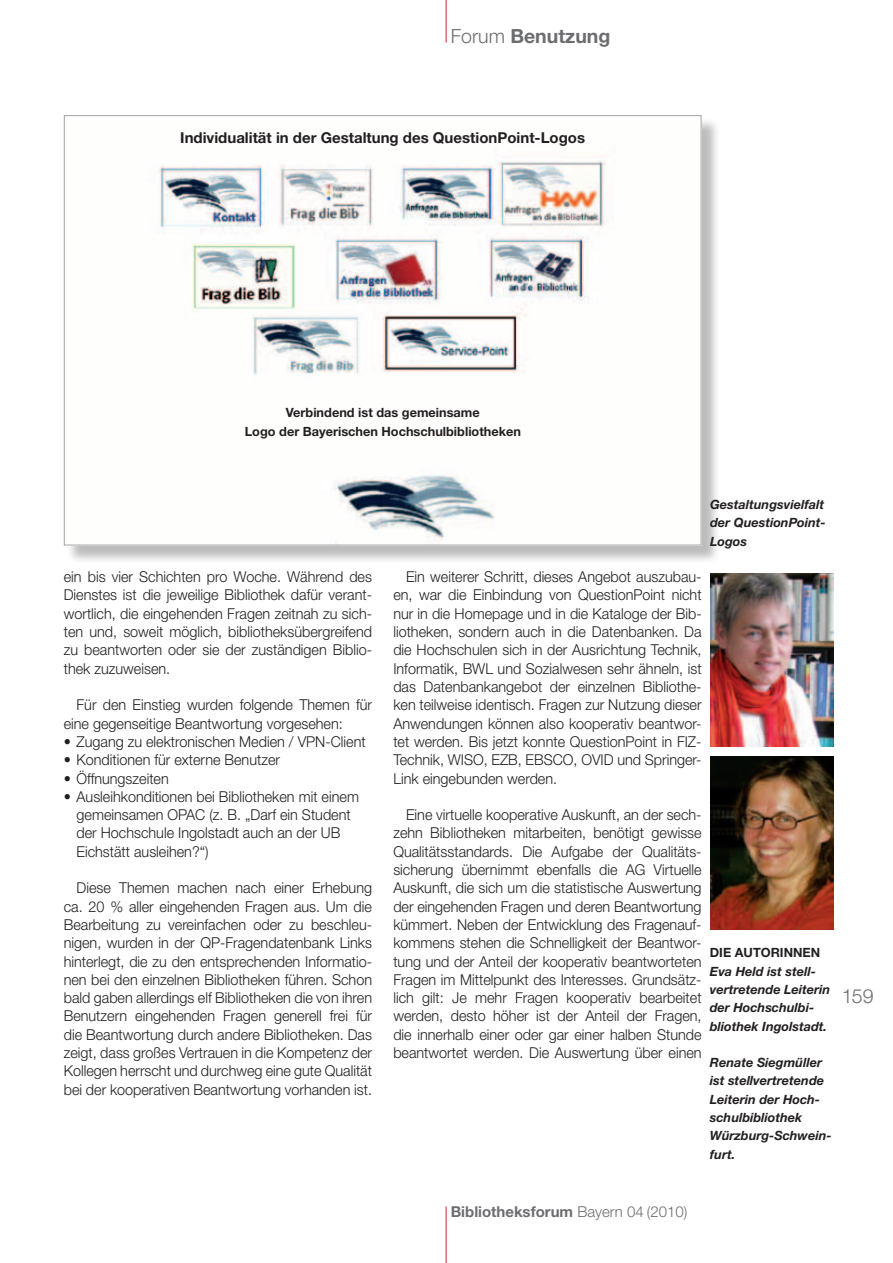
<style>
.page{position:relative;width:893px;height:1263px;background:#fff}
.page>*{position:absolute;margin:0;border:0;box-sizing:border-box;transform-origin:0 0}
.t1{font:700 19.5px "Helvetica Neue";color:#6c6d70}
.t2{font:300 19.5px "Helvetica Neue";color:#6c6d70}
.t3{font:300 15px/18.3px "Helvetica Neue";color:#231f20;text-align:justify;scale:.96 1}
.t4{font:700 15px "Helvetica Neue";color:#231f20}
.t5{font:700 15px "Helvetica Neue";color:#6c6d70}
.t6{font:italic 700 12.75px/18.3px "Helvetica Neue";color:#231f20}
.t7{font:700 12.75px/18.3px "Helvetica Neue";color:#231f20;text-align:center}
.s1{font-weight:300}
</style>
<div class="page">
<hr style="left:446px;top:0;width:1px;height:43px;background:#d1232a">
<hr style="left:446px;top:1206px;width:1px;height:57px;background:#d1232a">
<div style="left:66px;top:117px;width:655px;height:447px;background:#231f20;opacity:.3"></div>
<img style="left:66px;top:117px;width:634px;height:426px">
<img style="left:710px;top:756px;width:123px;height:173px">
<img style="left:710px;top:573px;width:123px;height:173px">
<h1 class="t1" style="left:451px;top:24px;width:161px"><span class="s1">Forum</span> Benutzung</h1>
<p class="t4" style="left:180px;top:128px;width:406px">Individualität in der Gestaltung des QuestionPoint-Logos</p>
<p class="t7" style="left:245px;top:403px;width:278px">Verbindend ist das gemeinsame<br>Logo der Bayerischen Hochschulbibliotheken</p>
<p class="t3" style="left:64px;top:567px;width:323px">ein bis vier Schichten pro Woche. Während des Dienstes ist die jeweilige Bibliothek dafür verant&shy;wortlich, die eingehenden Fragen zeitnah zu sich&shy;ten und, soweit möglich, bibliotheksübergreifend zu beantworten oder sie der zuständigen Biblio&shy;thek zuzuweisen.</p>
<p class="t3" style="left:64px;top:695px;width:323px;text-indent:13px">Für den Einstieg wurden folgende Themen für eine gegenseitige Beantwortung vorgesehen:</p>
<p class="t3" style="left:64px;top:732px;width:316px">• Zugang zu elektronischen Medien / VPN-Client</p>
<p class="t3" style="left:64px;top:750px;width:227px">• Konditionen für externe Benutzer</p>
<p class="t3" style="left:64px;top:769px;width:111px">• Öffnungszeiten</p>
<p class="t3" style="left:77px;top:787px;width:296px;text-align:left;text-indent:-13px">• Ausleihkonditionen bei Bibliotheken mit einem gemeinsamen OPAC (z. B. „Darf ein Student der Hochschule Ingolstadt auch an der UB Eichstätt ausleihen?“)</p>
<p class="t3" style="left:64px;top:878px;width:323px;text-indent:13px">Diese Themen machen nach einer Erhebung ca. 20 % aller eingehenden Fragen aus. Um die Bearbeitung zu vereinfachen oder zu beschleu&shy;nigen, wurden in der QP-Fragendatenbank Links hinterlegt, die zu den entsprechenden Informatio&shy;nen bei den einzelnen Bibliotheken führen. Schon bald gaben allerdings elf Bibliotheken die von ihren Benutzern eingehenden Fragen generell frei für die Beantwortung durch andere Bibliotheken. Das zeigt, dass großes Vertrauen in die Kompetenz der Kollegen herrscht und durchweg eine gute Qualität bei der kooperativen Beantwortung vorhanden ist.</p>
<p class="t6" style="left:710px;top:495px;width:117px">Gestaltungsvielfalt der QuestionPoint-<br>Logos</p>
<p class="t3" style="left:393px;top:567px;width:323px;text-indent:13px">Ein weiterer Schritt, dieses Angebot auszubau&shy;en, war die Einbindung von QuestionPoint nicht nur in die Homepage und in die Kataloge der Bib&shy;liotheken, sondern auch in die Datenbanken. Da die Hochschulen sich in der Ausrichtung Technik, Informatik, BWL und Sozialwesen sehr ähneln, ist das Datenbankangebot der einzelnen Bibliothe&shy;ken teilweise identisch. Fragen zur Nutzung dieser Anwendungen können also kooperativ beantwor&shy;tet werden. Bis jetzt konnte QuestionPoint in FIZ-Technik, WISO, EZB, EBSCO, OVID und Springer-Link eingebunden werden.</p>
<p class="t3" style="left:393px;top:805px;width:323px;text-indent:13px">Eine virtuelle kooperative Auskunft, an der sech&shy;zehn Bibliotheken mitarbeiten, benötigt gewisse Qualitätsstandards. Die Aufgabe der Qualitäts&shy;sicherung übernimmt ebenfalls die AG Virtuelle Auskunft, die sich um die statistische Auswertung der eingehenden Fragen und deren Beantwortung kümmert. Neben der Entwicklung des Fragenauf&shy;kommens stehen die Schnelligkeit der Beantwor&shy;tung und der Anteil der kooperativ beantworteten Fragen im Mittelpunkt des Interesses. Grundsätz&shy;lich gilt: Je mehr Fragen kooperativ bearbeitet werden, desto höher ist der Anteil der Fragen, die innerhalb einer oder gar einer halben Stunde beantwortet werden. Die Auswertung über einen</p>
<p class="t7" style="left:710px;top:943px;width:70px">Die Autorinnen</p>
<p class="t6" style="left:710px;top:962px;width:122px">Eva Held ist stell&shy;vertretende Leiterin der Hochschulbi&shy;bliothek Ingolstadt.</p>
<p class="t6" style="left:710px;top:1053px;width:123px">Renate Siegmüller ist stellvertretende<br>Leiterin der Hoch&shy;schulbibliothek<br>Würzburg-Schwein&shy;furt.</p>
<h1 class="t2" style="left:842px;top:984px;width:33px">159</h1>
<p class="t5" style="left:451px;top:1202px;width:238px">Bibliotheksforum <span class="s1">Bayern 04 (2010)</span></p>
</div>
